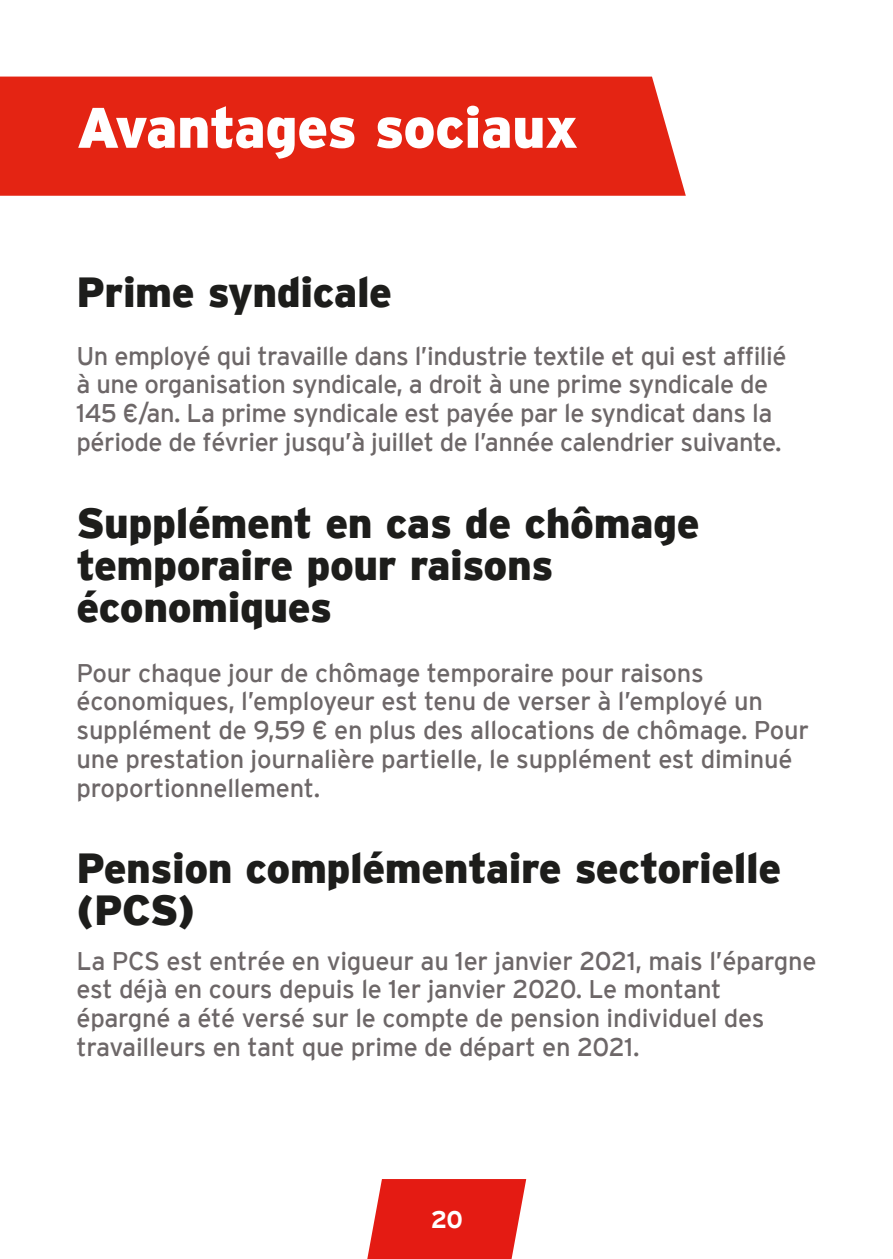
<style>
.page{position:relative;width:893px;height:1259px;background:#fff}
.page>*{position:absolute;margin:0;border:0;box-sizing:border-box;transform-origin:0 0}
.t1{font:900 57px "Interstate";letter-spacing:-.01em;color:#fff}
.t2{font:900 42px/42px "Interstate";letter-spacing:-.01em;color:#1d1d1b}
.t3{font:25.5px/28.8px "Interstate";letter-spacing:-.01em;color:#6d6768}
.t4{font:700 24px "Interstate";color:#fff}
</style>
<div class="page">
<div style="left:0;top:77px;width:686px;height:119px;background:#e42413"></div>
<svg style="left:367px;top:1179px;width:159px;height:80px;background:#e63028"></svg>
<h1 class="t1" style="left:77px;top:95px;width:503px">Avantages sociaux</h1>
<h2 class="t2" style="left:77px;top:271px;width:317px">Prime syndicale</h2>
<p class="t3" style="left:77px;top:341px;width:711px">Un employé qui travaille dans l’industrie textile et qui est affilié à une organisation syndicale, a droit à une prime syndicale de 145 €/an. La prime syndicale est payée par le syndicat dans la période de février jusqu’à juillet de l’année calendrier suivante.</p>
<h2 class="t2" style="left:77px;top:501px;width:625px">Supplément en cas de chômage temporaire pour raisons économiques</h2>
<p class="t3" style="left:77px;top:658px;width:734px">Pour chaque jour de chômage temporaire pour raisons économiques, l’employeur est tenu de verser à l’employé un supplément de 9,59 € en plus des allocations de chômage. Pour une prestation journalière partielle, le supplément est diminué proportionnellement.</p>
<h2 class="t2" style="left:77px;top:847px;width:706px">Pension complémentaire sectorielle (PCS)</h2>
<p class="t3" style="left:77px;top:946px;width:741px">La PCS est entrée en vigueur au 1er janvier 2021, mais l’épargne est déjà en cours depuis le 1er janvier 2020. Le montant épargné a été versé sur le compte de pension individuel des travailleurs en tant que prime de départ en 2021.</p>
<p class="t4" style="left:431px;top:1206px;width:34px">20</p>
</div>
